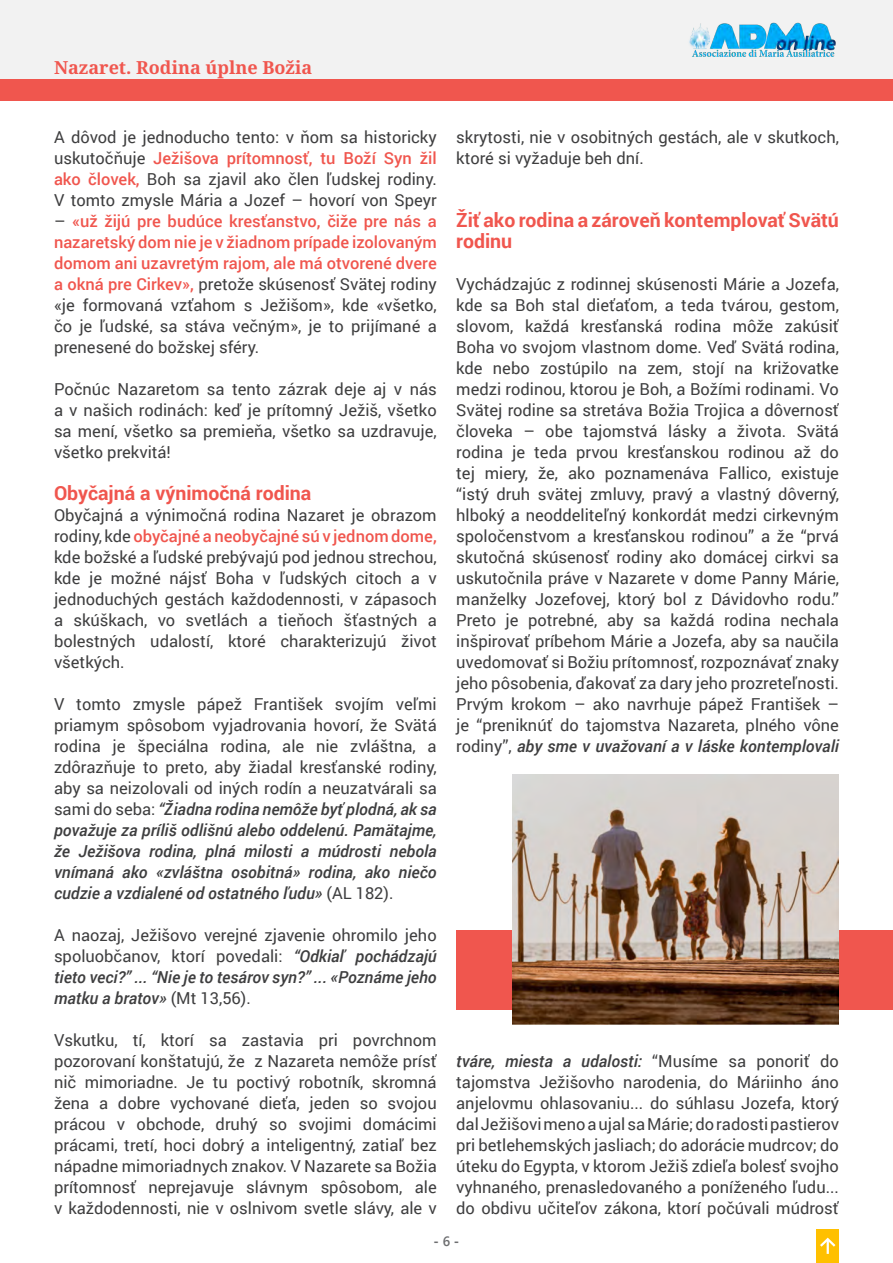
<style>
.page{position:relative;width:893px;height:1263px;background:#fff}
.page>*{position:absolute;margin:0;border:0;box-sizing:border-box;transform-origin:0 0}
.t1{font:700 19.5px/21px "Roboto";color:#f0564e}
.t2{font:700 18px "Noto Serif";color:#f0564e}
.t3{font:16.5px/21px "Roboto";color:#3e3e3f;text-align:justify}
.t4{font:500 16.5px/21px "Roboto";color:#f0564e;text-align:justify}
.t5{font:700 13.5px "Segoe UI";color:#6d6e70}
.s1{font-weight:500;color:#f0564e}
.s2{font-weight:400;color:#3e3e3f}
.s3{font-weight:500;font-style:italic}
.s4{font-weight:600}
</style>
<div class="page">
<div style="left:0;top:0;width:893px;height:80px;background:#f2f2f2"></div>
<img style="left:689px;top:22px;width:147px;height:35px">
<div style="left:816px;top:1229px;width:23px;height:34px;background:#ffc000"></div>
<svg style="left:820px;top:1237px;width:16px;height:17px"></svg>
<div style="left:0;top:80px;width:893px;height:20px;background:#f0564e"></div>
<div style="left:456px;top:930px;width:437px;height:80px;background:#f0564e"></div>
<img style="left:513px;top:775px;width:326px;height:250px">
<p class="t2" style="left:54px;top:54px;width:260px">Nazaret. Rodina úplne Božia</p>
<p class="t3" style="left:54px;top:126px;width:384px">A dôvod je jednoducho tento: v ňom sa historicky uskutočňuje <span class="s1">Ježišova prítomnosť, tu Boží Syn žil ako človek,</span> Boh sa zjavil ako člen ľudskej rodiny.<br>V tomto zmysle Mária a Jozef – hovorí von Speyr</p>
<p class="t4" style="left:54px;top:210px;width:384px"><span class="s2">–</span> «už žijú pre budúce kresťanstvo, čiže pre nás a nazaretský dom nie je v žiadnom prípade izolovaným domom ani uzavretým rajom, ale má otvorené dvere a okná pre Cirkev», <span class="s2">pretože skúsenosť Svätej rodiny «je formovaná vzťahom s Ježišom», kde «všetko, čo je ľudské, sa stáva večným», je to prijímané a prenesené do božskej sféry.</span></p>
<p class="t3" style="left:54px;top:378px;width:384px">Počnúc Nazaretom sa tento zázrak deje aj v nás a v našich rodinách: keď je prítomný Ježiš, všetko sa mení, všetko sa premieňa, všetko sa uzdravuje, všetko prekvitá!</p>
<p class="t1" style="left:54px;top:481px;width:259px">Obyčajná a výnimočná rodina</p>
<p class="t3" style="left:54px;top:504px;width:384px">Obyčajná a výnimočná rodina Nazaret je obrazom rodiny, kde <span class="s1">obyčajné a neobyčajné sú v jednom dome, </span>kde božské a ľudské prebývajú pod jednou strechou, kde je možné nájsť Boha v ľudských citoch a v jednoduchých gestách každodennosti, v zápasoch a skúškach, vo svetlách a tieňoch šťastných a bolestných udalostí, ktoré charakterizujú život všetkých.</p>
<p class="t3" style="left:54px;top:693px;width:384px">V tomto zmysle pápež František svojím veľmi priamym spôsobom vyjadrovania hovorí, že Svätá rodina je špeciálna rodina, ale nie zvláštna, a zdôrazňuje to preto, aby žiadal kresťanské rodiny, aby sa neizolovali od iných rodín a neuzatvárali sa sami do seba: <span class="s3">“Žiadna rodina nemôže byť plodná, ak sa považuje za príliš odlišnú alebo oddelenú. Pamätajme, že Ježišova rodina, plná milosti a múdrosti nebola vnímaná ako «zvláštna osobitná» rodina, ako niečo cudzie a vzdialené od ostatného ľudu»</span> (AL 182).</p>
<p class="t3" style="left:54px;top:924px;width:384px">A naozaj, Ježišovo verejné zjavenie ohromilo jeho spoluobčanov, ktorí povedali: <span class="s3">“Odkiaľ pochádzajú tieto veci?” ... “Nie je to tesárov syn?” ... «Poznáme jeho matku a bratov»</span> (Mt 13,56).</p>
<p class="t3" style="left:54px;top:1029px;width:384px">Vskutku, tí, ktorí sa zastavia pri povrchnom pozorovaní konštatujú, že z Nazareta nemôže prísť nič mimoriadne. Je tu poctivý robotník, skromná žena a dobre vychované dieťa, jeden so svojou prácou v obchode, druhý so svojimi domácimi prácami, tretí, hoci dobrý a inteligentný, zatiaľ bez nápadne mimoriadnych znakov. V Nazarete sa Božia prítomnosť neprejavuje slávnym spôsobom, ale v každodennosti, nie v oslnivom svetle slávy, ale v</p>
<p class="t3" style="left:456px;top:126px;width:384px">skrytosti, nie v osobitných gestách, ale v skutkoch, ktoré si vyžaduje beh dní.</p>
<p class="t1" style="left:456px;top:208px;width:384px">Žiť ako rodina a zároveň kontemplovať Svätú rodinu</p>
<p class="t3" style="left:456px;top:273px;width:384px">Vychádzajúc z rodinnej skúsenosti Márie a Jozefa, kde sa Boh stal dieťaťom, a teda tvárou, gestom, slovom, každá kresťanská rodina môže zakúsiť Boha vo svojom vlastnom dome. Veď Svätá rodina, kde nebo zostúpilo na zem, stojí na križovatke medzi rodinou, ktorou je Boh, a Božími rodinami. Vo Svätej rodine sa stretáva Božia Trojica a dôvernosť človeka – obe tajomstvá lásky a života. Svätá rodina je teda prvou kresťanskou rodinou až do tej miery, že, ako poznamenáva Fallico, existuje “istý druh svätej zmluvy, pravý a vlastný dôverný, hlboký a neoddeliteľný konkordát medzi cirkevným spoločenstvom a kresťanskou rodinou” a že “prvá skutočná skúsenosť rodiny ako domácej cirkvi sa uskutočnila práve v Nazarete v dome Panny Márie, manželky Jozefovej, ktorý bol z Dávidovho rodu.” Preto je potrebné, aby sa každá rodina nechala inšpirovať príbehom Márie a Jozefa, aby sa naučila uvedomovať si Božiu prítomnosť, rozpoznávať znaky jeho pôsobenia, ďakovať za dary jeho prozreteľnosti.<br>Prvým krokom – ako navrhuje pápež František – je “preniknúť do tajomstva Nazareta, plného vône rodiny”, <span class="s3">aby sme v uvažovaní a v láske kontemplovali</span></p>
<p class="t3" style="left:456px;top:1050px;width:384px"><span class="s3">tváre, miesta a udalosti:</span> “Musíme sa ponoriť do tajomstva Ježišovho narodenia, do Máriinho áno anjelovmu ohlasovaniu... do súhlasu Jozefa, ktorý dal Ježišovi meno a ujal sa Márie; do radosti pastierov pri betlehemských jasliach; do adorácie mudrcov; do úteku do Egypta, v ktorom Ježiš zdieľa bolesť svojho vyhnaného, prenasledovaného a poníženého ľudu... do obdivu učiteľov zákona, ktorí počúvali múdrosť</p>
<p class="t5" style="left:434px;top:1229px;width:27px">- <span class="s4">6</span> -</p>
</div>
